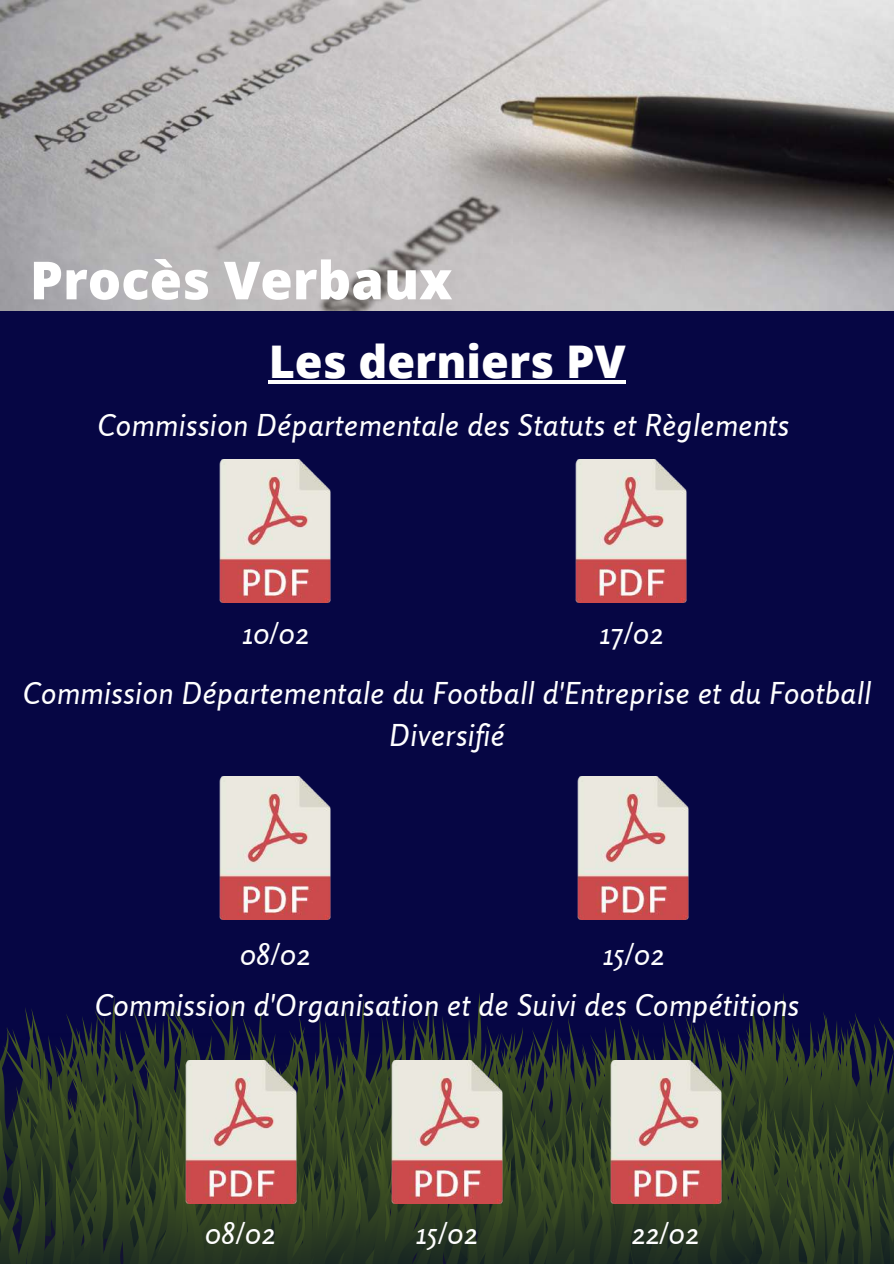
<style>
.page{position:relative;width:894px;height:1264px;background:#fff}
.page>*{position:absolute;margin:0;border:0;box-sizing:border-box;transform-origin:0 0}
.t1{font:800 52.5px "Open Sans";color:#fff}
.t2{font:800 45px "Open Sans";color:#fff}
.t3{font:italic 30px/41.7px "Rosario";letter-spacing:.02em;color:#fff;text-align:center}
</style>
<div class="page">
<div style="left:0;top:0;width:893px;height:1263px;background:#060644"></div>
<img style="left:0;top:0;width:893px;height:311px">
<svg style="left:0;top:993px;width:893px;height:270px"></svg>
<img style="left:219px;top:460px;width:112px;height:143px">
<img style="left:575px;top:460px;width:112px;height:143px">
<img style="left:219px;top:776px;width:112px;height:143px">
<img style="left:577px;top:776px;width:112px;height:143px">
<hr style="left:268px;top:380px;width:357px;height:4px;background:#fff">
<img style="left:175px;top:1060px;width:132px;height:143px">
<img style="left:381px;top:1060px;width:132px;height:143px">
<img style="left:600px;top:1060px;width:131px;height:143px">
<h1 class="t1" style="left:30px;top:243px;width:424px">Procès Verbaux</h1>
<h2 class="t2" style="left:268px;top:330px;width:358px">Les derniers PV</h2>
<p class="t3" style="left:98px;top:403px;width:692px">Commission Départementale des Statuts et Règlements</p>
<p class="t3" style="left:242px;top:612px;width:68px">10/02</p>
<p class="t3" style="left:599px;top:612px;width:65px">17/02</p>
<p class="t3" style="left:23px;top:672px;width:849px">Commission Départementale du Football d'Entreprise et du Football<br>Diversifié</p>
<p class="t3" style="left:240px;top:933px;width:71px">08/02</p>
<p class="t3" style="left:602px;top:933px;width:63px">15/02</p>
<p class="t3" style="left:95px;top:984px;width:705px">Commission d'Organisation et de Suivi des Compétitions</p>
<p class="t3" style="left:205px;top:1212px;width:71px">08/02</p>
<p class="t3" style="left:415px;top:1212px;width:63px">15/02</p>
<p class="t3" style="left:631px;top:1212px;width:69px">22/02</p>
</div>
